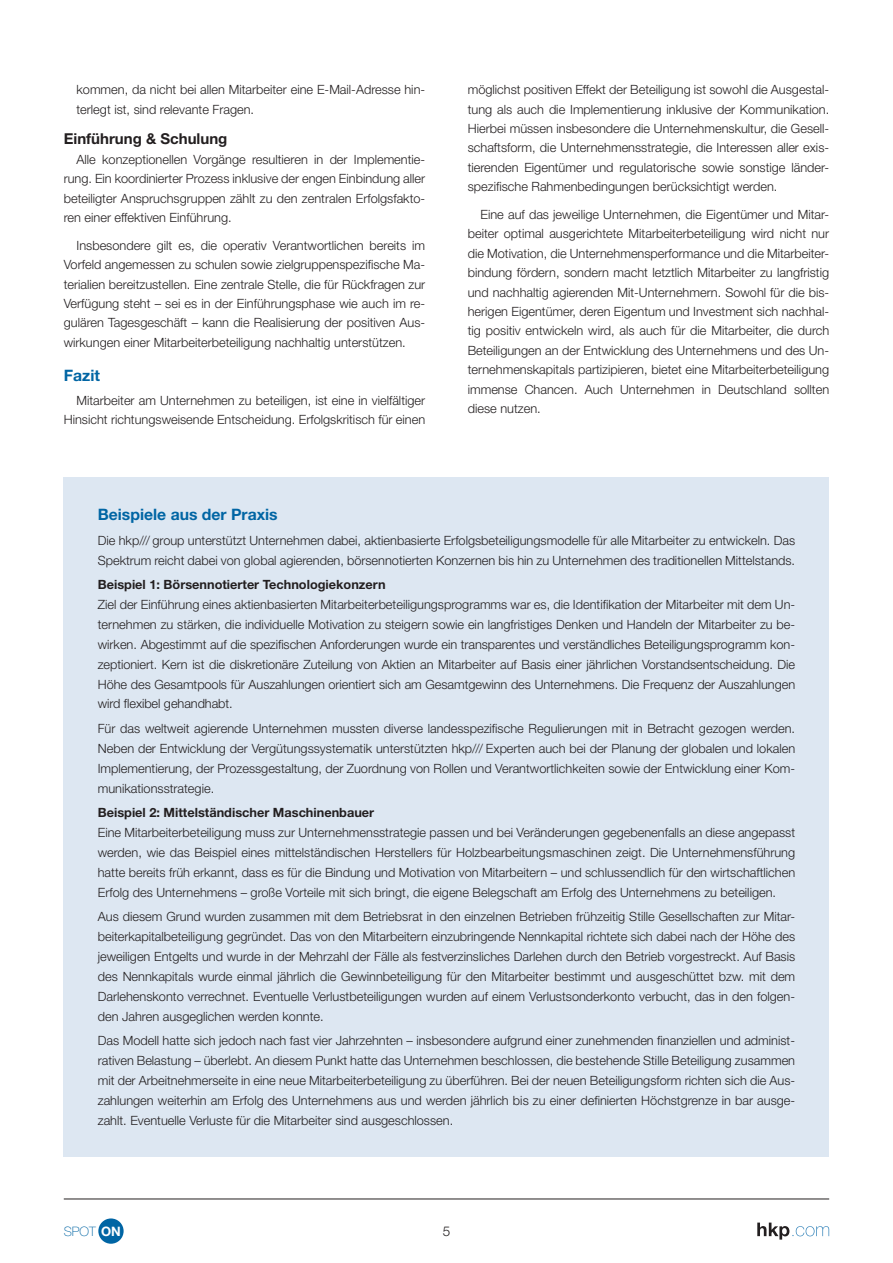
<style>
.page{position:relative;width:893px;height:1263px;background:#fff}
.page>*{position:absolute;margin:0;border:0;box-sizing:border-box;transform-origin:0 0}
.t1{font:700 15.75px "Helvetica Neue LT Std";color:#0065a4}
.t2{font:700 15px "Helvetica Neue LT Std";color:#231f20}
.t3{font:300 13.5px "Helvetica Neue LT Std";color:#231f20}
.t4{font:100 13.05px "Helvetica Neue LT Std";color:#0065a4}
.t5{font:300 12.75px/19.4px "Helvetica Neue LT Std";color:#231f20;text-align:justify}
.t6{font:700 12.75px "Helvetica Neue LT Std";color:#231f20}
.s1{font-weight:700;color:#fff}
</style>
<div class="page">
<div style="left:64px;top:477px;width:765px;height:680px;background:#dde7f2"></div>
<svg style="left:757px;top:1222px;width:72px;height:17px"></svg>
<hr style="left:64px;top:1199px;width:765px;height:1px;background:#231f20">
<div style="left:98px;top:1218px;width:26px;height:26px;background:#0065a4;border-radius:50%"></div>
<p class="t5" style="left:77px;top:80px;width:350px">kommen, da nicht bei allen Mitarbeiter eine E-Mail-Adresse hin&shy;terlegt ist, sind relevante Fragen.</p>
<p class="t2" style="left:64px;top:130px;width:165px">Einführung &amp; Schulung</p>
<p class="t5" style="left:64px;top:149px;width:363px;text-indent:13px">Alle konzeptionellen Vorgänge resultieren in der Implementie&shy;rung. Ein koordinierter Prozess inklusive der engen Einbindung aller beteiligter Anspruchsgruppen zählt zu den zentralen Erfolgsfakto&shy;ren einer effektiven Einführung.</p>
<p class="t5" style="left:64px;top:235px;width:363px;text-indent:13px">Insbesondere gilt es, die operativ Verantwortlichen bereits im Vorfeld angemessen zu schulen sowie zielgruppenspezifische Ma&shy;terialien bereitzustellen. Eine zentrale Stelle, die für Rückfragen zur Verfügung steht – sei es in der Einführungsphase wie auch im re&shy;gulären Tagesgeschäft – kann die Realisierung der positiven Aus&shy;wirkungen einer Mitarbeiterbeteiligung nachhaltig unterstützen.</p>
<p class="t1" style="left:64px;top:366px;width:38px">Fazit</p>
<p class="t5" style="left:64px;top:390px;width:363px;text-align:right">Mitarbeiter am Unternehmen zu beteiligen, ist eine in vielfältiger<br>Hinsicht richtungsweisende Entscheidung. Erfolgskritisch für einen</p>
<p class="t5" style="left:468px;top:80px;width:363px">möglichst positiven Effekt der Beteiligung ist sowohl die Ausgestal&shy;tung als auch die Implementierung inklusive der Kommunikation.<br>Hierbei müssen insbesondere die Unternehmenskultur, die Gesell&shy;schaftsform, die Unternehmensstrategie, die Interessen aller exis&shy;tierenden Eigentümer und regulatorische sowie sonstige länder&shy;spezifische Rahmenbedingungen berücksichtigt werden.</p>
<p class="t5" style="left:468px;top:205px;width:363px;text-indent:13px">Eine auf das jeweilige Unternehmen, die Eigentümer und Mitar&shy;beiter optimal ausgerichtete Mitarbeiterbeteiligung wird nicht nur die Motivation, die Unternehmensperformance und die Mitarbeiter&shy;bindung fördern, sondern macht letztlich Mitarbeiter zu langfristig und nachhaltig agierenden Mit-Unternehmern. Sowohl für die bis&shy;herigen Eigentümer, deren Eigentum und Investment sich nachhal&shy;tig positiv entwickeln wird, als auch für die Mitarbeiter, die durch Beteiligungen an der Entwicklung des Unternehmens und des Un&shy;ternehmenskapitals partizipieren, bietet eine Mitarbeiterbeteiligung immense Chancen. Auch Unternehmen in Deutschland sollten diese nutzen.</p>
<p class="t1" style="left:98px;top:505px;width:181px">Beispiele aus der Praxis</p>
<p class="t5" style="left:98px;top:530px;width:699px;line-height:20px">Die hkp/// group unterstützt Unternehmen dabei, aktienbasierte Erfolgsbeteiligungsmodelle für alle Mitarbeiter zu entwickeln. Das<br>Spektrum reicht dabei von global agierenden, börsennotierten Konzernen bis hin zu Unternehmen des traditionellen Mittelstands.</p>
<p class="t6" style="left:98px;top:576px;width:289px">Beispiel 1: Börsennotierter Technologiekonzern</p>
<p class="t5" style="left:98px;top:594px;width:699px;line-height:20px">Ziel der Einführung eines aktienbasierten Mitarbeiterbeteiligungsprogramms war es, die Identifikation der Mitarbeiter mit dem Un&shy;ternehmen zu stärken, die individuelle Motivation zu steigern sowie ein langfristiges Denken und Handeln der Mitarbeiter zu be&shy;wirken. Abgestimmt auf die spezifischen Anforderungen wurde ein transparentes und verständliches Beteiligungsprogramm kon&shy;zeptioniert. Kern ist die diskretionäre Zuteilung von Aktien an Mitarbeiter auf Basis einer jährlichen Vorstandsentscheidung. Die Höhe des Gesamtpools für Auszahlungen orientiert sich am Gesamtgewinn des Unternehmens. Die Frequenz der Auszahlungen wird flexibel gehandhabt.</p>
<p class="t5" style="left:98px;top:718px;width:699px;line-height:20px">Für das weltweit agierende Unternehmen mussten diverse landesspezifische Regulierungen mit in Betracht gezogen werden.<br>Neben der Entwicklung der Vergütungssystematik unterstützten hkp/// Experten auch bei der Planung der globalen und lokalen Implementierung, der Prozessgestaltung, der Zuordnung von Rollen und Verantwortlichkeiten sowie der Entwicklung einer Kom&shy;munikationsstrategie.</p>
<p class="t6" style="left:98px;top:804px;width:278px">Beispiel 2: Mittelständischer Maschinenbauer</p>
<p class="t5" style="left:98px;top:822px;width:699px;line-height:20px">Eine Mitarbeiterbeteiligung muss zur Unternehmensstrategie passen und bei Veränderungen gegebenenfalls an diese angepasst werden, wie das Beispiel eines mittelständischen Herstellers für Holzbearbeitungsmaschinen zeigt. Die Unternehmensführung hatte bereits früh erkannt, dass es für die Bindung und Motivation von Mitarbeitern – und schlussendlich für den wirtschaftlichen Erfolg des Unternehmens – große Vorteile mit sich bringt, die eigene Belegschaft am Erfolg des Unternehmens zu beteiligen.</p>
<p class="t5" style="left:98px;top:906px;width:699px;line-height:20px">Aus diesem Grund wurden zusammen mit dem Betriebsrat in den einzelnen Betrieben frühzeitig Stille Gesellschaften zur Mitar&shy;beiterkapitalbeteiligung gegründet. Das von den Mitarbeitern einzubringende Nennkapital richtete sich dabei nach der Höhe des jeweiligen Entgelts und wurde in der Mehrzahl der Fälle als festverzinsliches Darlehen durch den Betrieb vorgestreckt. Auf Basis des Nennkapitals wurde einmal jährlich die Gewinnbeteiligung für den Mitarbeiter bestimmt und ausgeschüttet bzw. mit dem Darlehenskonto verrechnet. Eventuelle Verlustbeteiligungen wurden auf einem Verlustsonderkonto verbucht, das in den folgen&shy;den Jahren ausgeglichen werden konnte.</p>
<p class="t5" style="left:98px;top:1030px;width:699px;line-height:20px">Das Modell hatte sich jedoch nach fast vier Jahrzehnten – insbesondere aufgrund einer zunehmenden finanziellen und administ&shy;rativen Belastung – überlebt. An diesem Punkt hatte das Unternehmen beschlossen, die bestehende Stille Beteiligung zusammen mit der Arbeitnehmerseite in eine neue Mitarbeiterbeteiligung zu überführen. Bei der neuen Beteiligungsform richten sich die Aus&shy;zahlungen weiterhin am Erfolg des Unternehmens aus und werden jährlich bis zu einer definierten Höchstgrenze in bar ausge&shy;zahlt. Eventuelle Verluste für die Mitarbeiter sind ausgeschlossen.</p>
<p class="t4" style="left:64px;top:1223px;width:59px">SPOT <span class="s1">ON</span></p>
<p class="t3" style="left:443px;top:1223px;width:9px">5</p>
</div>
